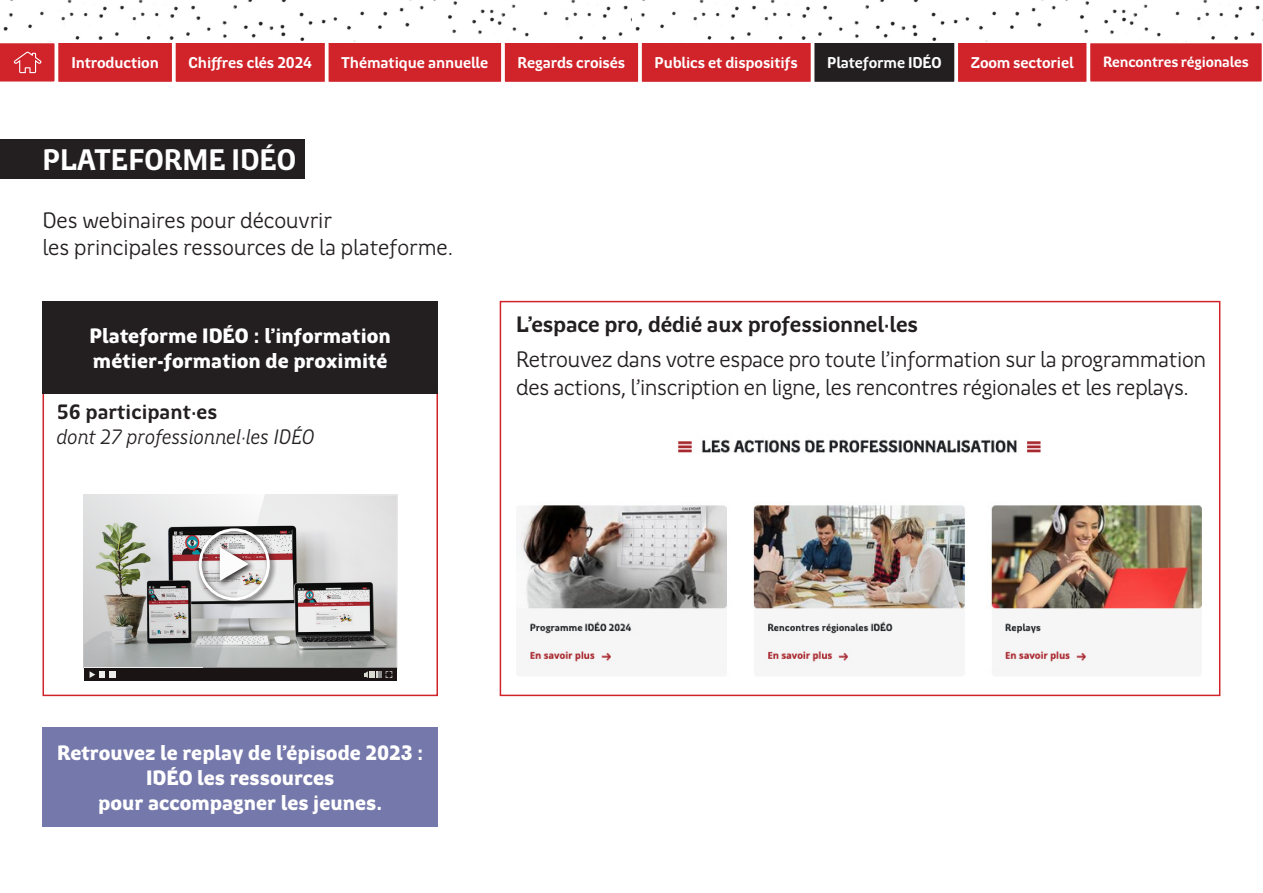
<style>
.page{position:relative;width:1263px;height:893px;background:#fff}
.page>*{position:absolute;margin:0;border:0;box-sizing:border-box;transform-origin:0 0}
.titre_bloc{font:700 30px "Region Bretagne New";color:#fff}
.texte{font:22.5px/27px "Region Bretagne New";letter-spacing:-.02em;color:#231f20}
.texte-2{font:700 22.5px "Region Bretagne New";letter-spacing:-.01em;color:#231f20}
.t1{font:900 21px/25.2px "Region Bretagne New";color:#fff}
.t2{font:italic 21px/25.2px "Region Bretagne New";color:#231f20}
.t3{font:700 15.75px "Region Bretagne New";letter-spacing:-.01em;color:#fff}
.t4{font:700 15px "Region Bretagne New";letter-spacing:-.01em;color:#fff}
.s1{font-weight:700;font-style:normal}
</style>
<div class="page">
<div style="left:0;top:139px;width:305px;height:40px;background:#231f20"></div>
<div style="left:43px;top:389px;width:395px;height:307px;border:2px solid #d1232a"></div>
<div style="left:43px;top:301px;width:395px;height:93px;background:#231f20"></div>
<div style="left:84px;top:668px;width:313px;height:13px;background:#1a1414"></div>
<svg style="left:84px;top:494px;width:313px;height:184px;background:#b5b3b1"></svg>
<div style="left:43px;top:727px;width:395px;height:100px;background:#7578ab"></div>
<img style="left:516px;top:439px;width:686px;height:235px">
<div style="left:500px;top:301px;width:720px;height:395px;border:2px solid #d1232a"></div>
<img style="left:3px;top:0;width:1260px;height:40px">
<svg style="left:0;top:40px;width:1262px;height:42px;background:#c3393e"></svg>
<p class="t3" style="left:71px;top:54px;width:89px">Introduction</p>
<p class="t3" style="left:188px;top:54px;width:125px">Chiffres clés 2024</p>
<p class="t3" style="left:341px;top:54px;width:149px">Thématique annuelle</p>
<p class="t3" style="left:518px;top:54px;width:109px">Regards croisés</p>
<p class="t3" style="left:655px;top:54px;width:145px">Publics et dispositifs</p>
<p class="t3" style="left:827px;top:54px;width:116px">Plateforme IDÉO</p>
<p class="t3" style="left:971px;top:54px;width:104px">Zoom sectoriel</p>
<p class="t4" style="left:1103px;top:54px;width:147px">Rencontres régionales</p>
<p class="titre_bloc" style="left:43px;top:143px;width:255px">PLATEFORME IDÉO</p>
<p class="texte" style="left:43px;top:207px;width:412px">Des webinaires pour découvrir<br>les principales ressources de la plateforme.</p>
<p class="t1" style="left:90px;top:323px;width:303px">Plateforme IDÉO : l’information métier-formation de proximité</p>
<p class="t2" style="left:57px;top:399px;width:259px"><span class="s1">56 participant·es<br></span>dont 27 professionnel·les IDÉO</p>
<p class="texte-2" style="left:516px;top:312px;width:403px">L’espace pro, dédié aux professionnel·les</p>
<p class="texte" style="left:516px;top:347px;width:691px">Retrouvez dans votre espace pro toute l’information sur la programmation des actions, l’inscription en ligne, les rencontres régionales et les replays.</p>
<p class="t1" style="left:57px;top:740px;width:368px;text-align:center">Retrouvez le replay de l’épisode 2023 :<br>IDÉO les ressources<br>pour accompagner les jeunes.</p>
</div>
